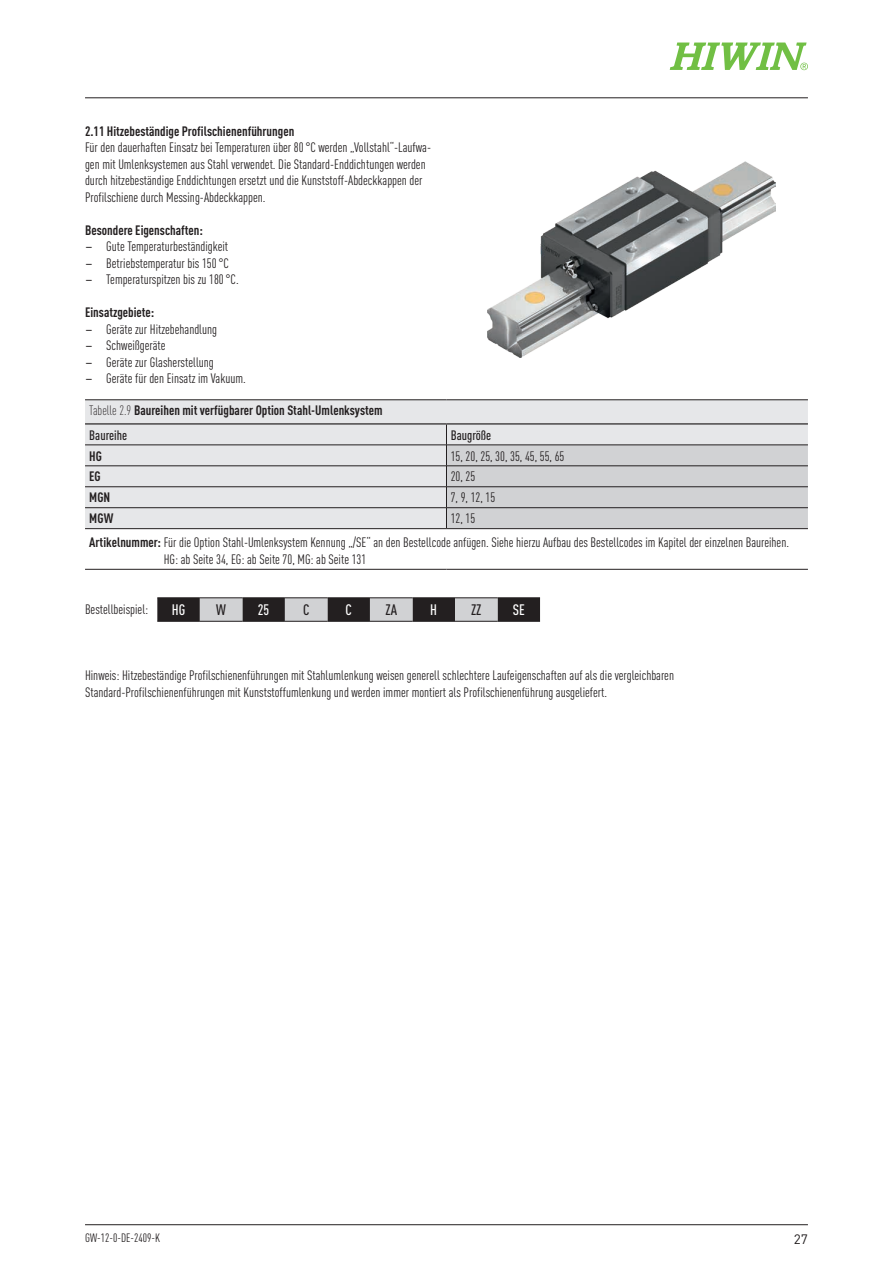
<style>
.page{position:relative;width:893px;height:1263px;background:#fff}
.page>*{position:absolute;margin:0;border:0;box-sizing:border-box;transform-origin:0 0}
.t1{font:500 condensed 15px "DIN Pro";color:#fff}
.t2{font:500 condensed 15px "DIN Pro";color:#231f20}
.t3{font:condensed 13.5px/16.5px "DIN Pro";color:#231f20}
.t4{font:700 condensed 13.5px/24.2px "DIN Pro";color:#231f20}
.t5{font:500 condensed 13.5px "DIN Pro";color:#231f20}
.t6{font:13.5px "DIN Pro";color:#231f20}
.t7{font:condensed 12px "DIN Pro";color:#231f20}
.s1{font-stretch:normal}
.s2{font-weight:300}
.s3{font-weight:500}
.s4{font-weight:700}
</style>
<div class="page">
<hr style="left:85px;top:98px;width:723px;height:1px;background:#231f20">
<hr style="left:85px;top:1224px;width:723px;height:1px;background:#231f20">
<svg style="left:670px;top:43px;width:138px;height:27px"></svg>
<img style="left:488px;top:161px;width:287px;height:197px">
<div style="left:85px;top:400px;width:723px;height:128px;background:#e6e7e9"></div>
<hr style="left:85px;top:423px;width:361px;height:1px;background:#231f20">
<hr style="left:446px;top:423px;width:362px;height:1px;background:#231f20">
<hr style="left:85px;top:399px;width:361px;height:1px;background:#231f20">
<hr style="left:446px;top:399px;width:362px;height:1px;background:#231f20">
<hr style="left:85px;top:445px;width:361px;height:1px;background:#231f20">
<hr style="left:85px;top:466px;width:361px;height:1px;background:#231f20">
<hr style="left:85px;top:486px;width:361px;height:1px;background:#231f20">
<hr style="left:85px;top:507px;width:361px;height:1px;background:#231f20">
<hr style="left:85px;top:528px;width:361px;height:1px;background:#231f20">
<hr style="left:85px;top:569px;width:361px;height:1px;background:#231f20">
<hr style="left:446px;top:569px;width:362px;height:1px;background:#231f20">
<svg style="left:446px;top:424px;width:362px;height:105px;background:#cbccce"></svg>
<svg style="left:157px;top:598px;width:383px;height:23px;background:#6f6d6e"></svg>
<hr style="left:157px;top:597px;width:43px;height:1px;background:#231f20">
<hr style="left:200px;top:597px;width:42px;height:1px;background:#231f20">
<hr style="left:242px;top:597px;width:43px;height:1px;background:#231f20">
<hr style="left:285px;top:597px;width:42px;height:1px;background:#231f20">
<hr style="left:327px;top:597px;width:43px;height:1px;background:#231f20">
<hr style="left:370px;top:597px;width:42px;height:1px;background:#231f20">
<hr style="left:412px;top:597px;width:43px;height:1px;background:#231f20">
<hr style="left:455px;top:597px;width:42px;height:1px;background:#231f20">
<hr style="left:497px;top:597px;width:43px;height:1px;background:#231f20">
<hr style="left:157px;top:621px;width:43px;height:1px;background:#231f20">
<hr style="left:200px;top:621px;width:42px;height:1px;background:#231f20">
<hr style="left:242px;top:621px;width:43px;height:1px;background:#231f20">
<hr style="left:285px;top:621px;width:42px;height:1px;background:#231f20">
<hr style="left:327px;top:621px;width:43px;height:1px;background:#231f20">
<hr style="left:370px;top:621px;width:42px;height:1px;background:#231f20">
<hr style="left:412px;top:621px;width:43px;height:1px;background:#231f20">
<hr style="left:455px;top:621px;width:42px;height:1px;background:#231f20">
<hr style="left:497px;top:621px;width:43px;height:1px;background:#231f20">
<p class="t4" style="left:85px;top:118px;width:211px">2.11 Hitzebeständige Profilschienenführungen</p>
<p class="t3" style="left:85px;top:138px;width:348px">Für den dauerhaften Einsatz bei Temperaturen über 80°C werden „Vollstahl“-Laufwa&shy;gen mit Umlenksystemen aus Stahl verwendet. Die Standard-Enddichtungen werden durch hitzebeständige Enddichtungen ersetzt und die Kunststoff-Abdeckkappen der Profilschiene durch Messing-Abdeckkappen.</p>
<p class="t4" style="left:85px;top:216px;width:119px">Besondere Eigenschaften:</p>
<p class="t3" style="left:85px;top:237px;width:145px"><span class="s1">–</span> Gute Temperaturbeständigkeit</p>
<p class="t3" style="left:85px;top:254px;width:145px"><span class="s1">–</span> Betriebstemperatur bis 150°C</p>
<p class="t3" style="left:85px;top:270px;width:155px"><span class="s1">–</span> Temperaturspitzen bis zu 180°C.</p>
<p class="t4" style="left:85px;top:299px;width:71px">Einsatzgebiete:</p>
<p class="t3" style="left:85px;top:320px;width:134px"><span class="s1">–</span> Geräte zur Hitzebehandlung</p>
<p class="t3" style="left:85px;top:336px;width:82px"><span class="s1">–</span> Schweißgeräte</p>
<p class="t3" style="left:85px;top:353px;width:130px"><span class="s1">–</span> Geräte zur Glasherstellung</p>
<p class="t3" style="left:85px;top:369px;width:162px"><span class="s1">–</span> Geräte für den Einsatz im Vakuum.</p>
<p class="t4" style="left:89px;top:397px;width:295px"><span class="s2">Tabelle 2.9</span> Baureihen mit verfügbarer Option Stahl-Umlenksystem<br><span class="s3">Baureihe</span></p>
<p class="t5" style="left:451px;top:425px;width:42px">Baugröße</p>
<p class="t4" style="left:89px;top:442px;width:14px">HG</p>
<p class="t3" style="left:451px;top:446px;width:115px">15, 20, 25, 30, 35, 45, 55, 65</p>
<p class="t4" style="left:89px;top:463px;width:13px">EG</p>
<p class="t3" style="left:451px;top:467px;width:26px">20, 25</p>
<p class="t4" style="left:89px;top:484px;width:22px">MGN</p>
<p class="t3" style="left:451px;top:488px;width:46px">7, 9, 12, 15</p>
<p class="t4" style="left:89px;top:505px;width:26px">MGW</p>
<p class="t3" style="left:89px;top:505px;width:701px;line-height:24.2px;text-indent:361px">12, 15<br><span class="s4">Artikelnummer:</span> Für die Option Stahl-Umlenksystem Kennung „/SE“ an den Bestellcode anfügen. Siehe hierzu Aufbau des Bestellcodes im Kapitel der einzelnen Baureihen.</p>
<p class="t3" style="left:164px;top:550px;width:204px">HG: ab Seite 34, EG: ab Seite 70, MG: ab Seite 131</p>
<p class="t3" style="left:85px;top:600px;width:65px">Bestellbeispiel:</p>
<p class="t1" style="left:172px;top:599px;width:15px">HG</p>
<p class="t2" style="left:216px;top:599px;width:11px">W</p>
<p class="t1" style="left:258px;top:599px;width:13px">25</p>
<p class="t2" style="left:303px;top:599px;width:8px">C</p>
<p class="t1" style="left:346px;top:599px;width:8px">C</p>
<p class="t2" style="left:385px;top:599px;width:13px">ZA</p>
<p class="t1" style="left:430px;top:599px;width:8px">H</p>
<p class="t2" style="left:471px;top:599px;width:12px">ZZ</p>
<p class="t1" style="left:513px;top:599px;width:14px">SE</p>
<p class="t3" style="left:85px;top:666px;width:590px">Hinweis: Hitzebeständige Profilschienenführungen mit Stahlumlenkung weisen generell schlechtere Laufeigenschaften auf als die vergleichbaren<br>Standard-Profilschienenführungen mit Kunststoffumlenkung und werden immer montiert als Profilschienenführung ausgeliefert.</p>
<p class="t7" style="left:85px;top:1229px;width:76px">GW-12-0-DE-2409-K</p>
<p class="t6" style="left:794px;top:1228px;width:16px">27</p>
</div>
